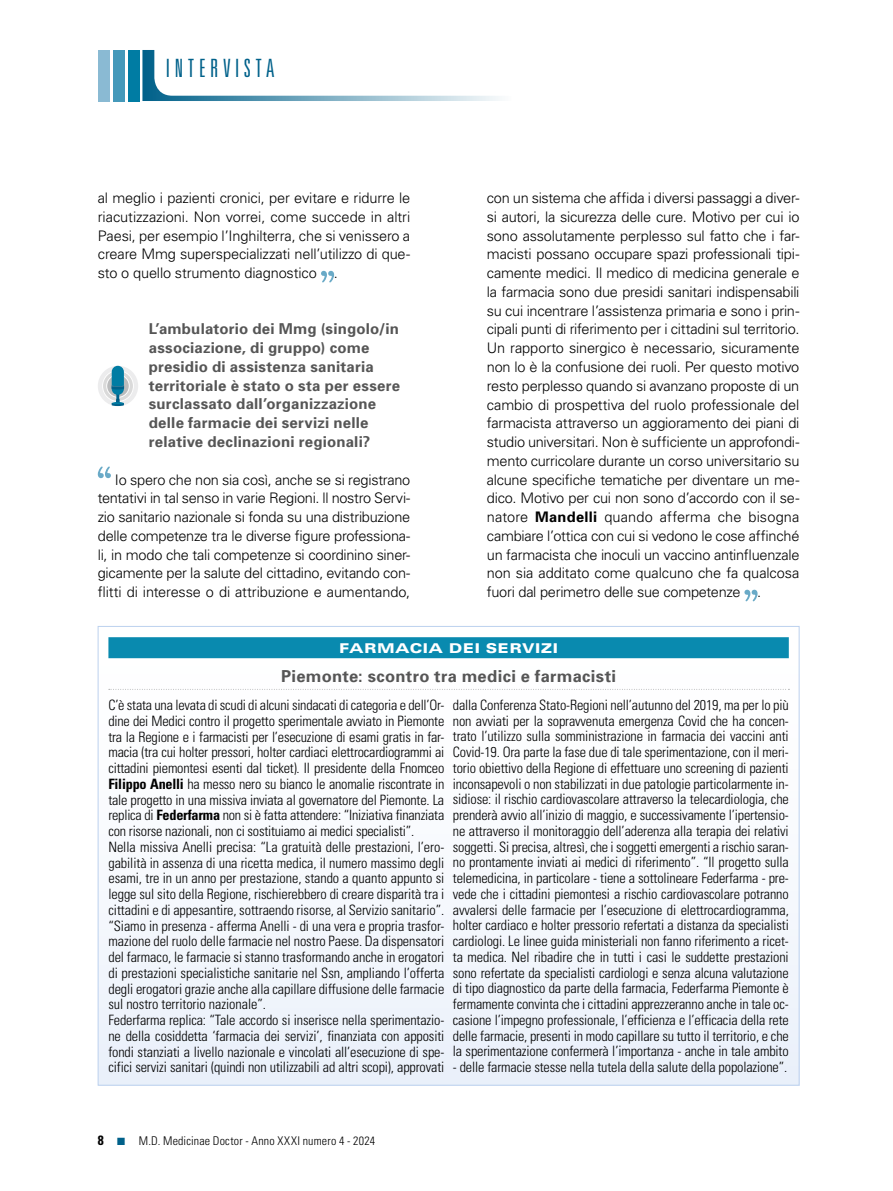
<style>
.page{position:relative;width:893px;height:1191px;background:#fff}
.page>*{position:absolute;margin:0;border:0;box-sizing:border-box;transform-origin:0 0}
.t1{font:300 ultra-condensed 25.2px "Univers";letter-spacing:.185em;color:#00618a}
.t2{font:700 16.5px "Univers";letter-spacing:.02em;color:#565656}
.t3{font:700 15px/18.8px "Univers";letter-spacing:.015em;color:#565656}
.t4{font:300 14.55px/18.8px "Univers";letter-spacing:-.01em;color:#000;text-align:justify}
.t5{font:300 condensed 14.25px/15.8px "Univers";letter-spacing:-.01em;color:#000}
.t6{font:900 expanded 13.5px "Univers";letter-spacing:.03em;color:#fff;scale:1.04 1}
.t7{font:700 condensed 13.5px "Univers";color:#000}
.t8{font:300 condensed 12px "Univers";letter-spacing:.015em;color:#000}
.s1{font-weight:700}
</style>
<div class="page">
<div style="left:128px;top:50px;width:11px;height:51px;background:#007ca3"></div>
<div style="left:113px;top:50px;width:12px;height:51px;background:#4599ba"></div>
<div style="left:98px;top:50px;width:12px;height:51px;background:#8abad3"></div>
<svg style="left:142px;top:50px;width:357px;height:51px"></svg>
<svg style="left:321px;top:271px;width:13px;height:11px"></svg>
<svg style="left:98px;top:466px;width:13px;height:12px"></svg>
<svg style="left:744px;top:589px;width:14px;height:12px"></svg>
<div style="left:98px;top:626px;width:701px;height:459px;background:#f7f9fd"></div>
<div style="left:108px;top:637px;width:681px;height:21px;background:#098aaf"></div>
<svg style="left:109px;top:689px;width:680px;height:1px"></svg>
<svg style="left:98px;top:366px;width:40px;height:40px"></svg>
<h1 class="t1" style="left:166px;top:55px;width:110px">INTERVISTA</h1>
<p class="t4" style="left:98px;top:188px;width:314px">al meglio i pazienti cronici, per evitare e ridurre le riacutizzazioni. Non vorrei, come succede in altri Paesi, per esempio l’Inghilterra, che si venissero a creare Mmg superspecializzati nell’utilizzo di que&shy;sto o quello strumento diagnostico .</p>
<p class="t3" style="left:149px;top:319px;width:253px">L’ambulatorio dei Mmg (singolo/in associazione, di gruppo) come presidio di assistenza sanitaria territoriale è stato o sta per essere surclassato dall’organizzazione delle farmacie dei servizi nelle relative declinazioni regionali?</p>
<p class="t4" style="left:98px;top:469px;width:314px;text-indent:17px">Io spero che non sia così, anche se si registrano tentativi in tal senso in varie Regioni. ll nostro Servi&shy;zio sanitario nazionale si fonda su una distribuzione delle competenze tra le diverse figure professiona&shy;li, in modo che tali competenze si coordinino siner&shy;gicamente per la salute del cittadino, evitando con&shy;flitti di interesse o di attribuzione e aumentando,</p>
<p class="t4" style="left:487px;top:188px;width:314px">con un sistema che affida i diversi passaggi a diver&shy;si autori, la sicurezza delle cure. Motivo per cui io sono assolutamente perplesso sul fatto che i far&shy;macisti possano occupare spazi professionali tipi&shy;camente medici. Il medico di medicina generale e la farmacia sono due presidi sanitari indispensabili su cui incentrare l’assistenza primaria e sono i prin&shy;cipali punti di riferimento per i cittadini sul territorio.<br>Un rapporto sinergico è necessario, sicuramente non lo è la confusione dei ruoli. Per questo motivo resto perplesso quando si avanzano proposte di un cambio di prospettiva del ruolo professionale del farmacista attraverso un aggioramento dei piani di studio universitari. Non è sufficiente un approfondi&shy;mento curricolare durante un corso universitario su alcune specifiche tematiche per diventare un me&shy;dico. Motivo per cui non sono d’accordo con il se&shy;natore <span class="s1">Mandelli</span> quando afferma che bisogna cambiare l’ottica con cui si vedono le cose affinché un farmacista che inoculi un vaccino antinfluenzale non sia additato come qualcuno che fa qualcosa fuori dal perimetro delle sue competenze .</p>
<p class="t6" style="left:339px;top:640px;width:212px">FARMACIA DEI SERVIZI</p>
<p class="t2" style="left:281px;top:665px;width:336px">Piemonte: scontro tra medici e farmacisti</p>
<p class="t5" style="left:108px;top:697px;width:337px">C’è stata una levata di scudi di alcuni sindacati di categoria e dell’Or&shy;dine dei Medici contro il progetto sperimentale avviato in Piemonte tra la Regione e i farmacisti per l’esecuzione di esami gratis in far&shy;macia (tra cui holter pressori, holter cardiaci elettrocardiogrammi ai cittadini piemontesi esenti dal ticket). Il presidente della Fnomceo <span class="s1">Filippo Anelli</span> ha messo nero su bianco le anomalie riscontrate in tale progetto in una missiva inviata al governatore del Piemonte. La replica di <span class="s1">Federfarma</span> non si è fatta attendere: “Iniziativa finanziata con risorse nazionali, non ci sostituiamo ai medici specialisti”.<br>Nella missiva Anelli precisa: “La gratuità delle prestazioni, l’ero&shy;gabilità in assenza di una ricetta medica, il numero massimo degli esami, tre in un anno per prestazione, stando a quanto appunto si legge sul sito della Regione, rischierebbero di creare disparità tra i cittadini e di appesantire, sottraendo risorse, al Servizio sanitario”. “Siamo in presenza - afferma Anelli - di una vera e propria trasfor&shy;mazione del ruolo delle farmacie nel nostro Paese. Da dispensatori del farmaco, le farmacie si stanno trasformando anche in erogatori di prestazioni specialistiche sanitarie nel Ssn, ampliando l’offerta degli erogatori grazie anche alla capillare diffusione delle farmacie sul nostro territorio nazionale”.<br>Federfarma replica: “Tale accordo si inserisce nella sperimentazio&shy;ne della cosiddetta ‘farmacia dei servizi’, finanziata con appositi fondi stanziati a livello nazionale e vincolati all’esecuzione di spe&shy;cifici servizi sanitari (quindi non utilizzabili ad altri scopi), approvati</p>
<p class="t5" style="left:453px;top:697px;width:337px;text-align:justify">dalla Conferenza Stato-Regioni nell’autunno del 2019, ma per lo più non avviati per la sopravvenuta emergenza Covid che ha concen&shy;trato l’utilizzo sulla somministrazione in farmacia dei vaccini anti Covid-19. Ora parte la fase due di tale sperimentazione, con il meri&shy;torio obiettivo della Regione di effettuare uno screening di pazienti inconsapevoli o non stabilizzati in due patologie particolarmente in&shy;sidiose: il rischio cardiovascolare attraverso la telecardiologia, che prenderà avvio all’inizio di maggio, e successivamente l’ipertensio&shy;ne attraverso il monitoraggio dell’aderenza alla terapia dei relativi soggetti. Si precisa, altresì, che i soggetti emergenti a rischio saran&shy;no prontamente inviati ai medici di riferimento”. “Il progetto sulla telemedicina, in particolare - tiene a sottolineare Federfarma - pre&shy;vede che i cittadini piemontesi a rischio cardiovascolare potranno avvalersi delle farmacie per l’esecuzione di elettrocardiogramma, holter cardiaco e holter pressorio refertati a distanza da specialisti cardiologi. Le linee guida ministeriali non fanno riferimento a ricet&shy;ta medica. Nel ribadire che in tutti i casi le suddette prestazioni sono refertate da specialisti cardiologi e senza alcuna valutazione di tipo diagnostico da parte della farmacia, Federfarma Piemonte è fermamente convinta che i cittadini apprezzeranno anche in tale oc&shy;casione l’impegno professionale, l’efficienza e l’efficacia della rete delle farmacie, presenti in modo capillare su tutto il territorio, e che la sperimentazione confermerà l’importanza - anche in tale ambito</p>
<p class="t5" style="left:453px;top:1059px;width:336px">- delle farmacie stesse nella tutela della salute della popolazione”.</p>
<p class="t7" style="left:98px;top:1132px;width:7px">8</p>
<p class="t8" style="left:139px;top:1134px;width:238px">M.D. Medicinae Doctor - Anno XXXI numero 4 - 2024</p>
</div>
